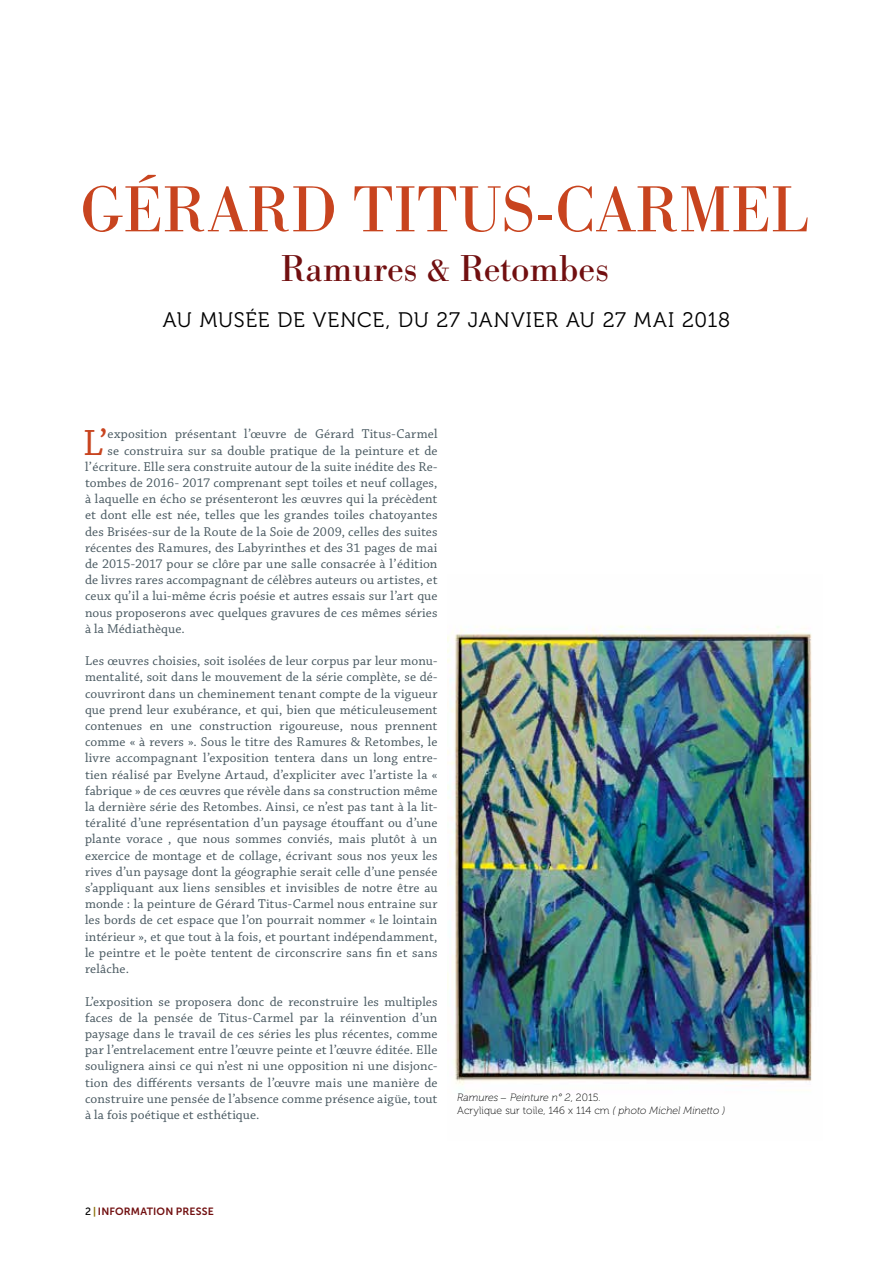
<style>
.page{position:relative;width:893px;height:1263px;background:#fff}
.page>*{position:absolute;margin:0;border:0;box-sizing:border-box;transform-origin:0 0}
.t1{font:67.5px "Bodoni URW";letter-spacing:.005em;color:#c8441f}
.t2{font:38.85px "Bodoni URW";color:#710f10}
.t3{font:38.4px "Chaparral Pro";color:#c8441f}
.t4{font:21px "Museo 300";letter-spacing:.035em;color:#000}
.t5{font:13.5px/16.2px "Chaparral Pro";letter-spacing:.01em;color:#495961;text-align:justify}
.t6{font:italic 10.5px/12.6px "Museo 100";letter-spacing:.01em;color:#000}
.t7{font:10.5px "Museo Sans 700";letter-spacing:.015em;color:#710f10}
.s1{font-style:normal}
.s2{font-family:"Museo Sans 500";color:#000}
</style>
<div class="page">
<img style="left:448px;top:626px;width:364px;height:459px">
<h1 class="t1" style="left:80px;top:169px;width:730px">GÉRARD TITUS-CARMEL</h1>
<h2 class="t2" style="left:281px;top:246px;width:329px">Ramures &amp; Retombes</h2>
<h3 class="t4" style="left:163px;top:309px;width:569px">AU MUSÉE DE VENCE, DU 27 JANVIER AU 27 MAI 2018</h3>
<h3 class="t3" style="left:83px;top:421px;width:26px">L’</h3>
<p class="t5" style="left:108px;top:427px;width:331px">exposition présentant l’œuvre de Gérard Titus-Carmel</p>
<p class="t5" style="left:108px;top:443px;width:331px">se construira sur sa double pratique de la peinture et de</p>
<p class="t5" style="left:85px;top:459px;width:354px">l’écriture. Elle sera construite autour de la suite inédite des Re-</p>
<p class="t5" style="left:85px;top:475px;width:354px">tombes de 2016- 2017 comprenant sept toiles et neuf collages,</p>
<p class="t5" style="left:85px;top:491px;width:354px">à laquelle en écho se présenteront les œuvres qui la précèdent</p>
<p class="t5" style="left:85px;top:508px;width:354px">et dont elle est née, telles que les grandes toiles chatoyantes</p>
<p class="t5" style="left:85px;top:524px;width:354px">des Brisées-sur de la Route de la Soie de 2009, celles des suites</p>
<p class="t5" style="left:85px;top:540px;width:354px">récentes des Ramures, des Labyrinthes et des 31 pages de mai</p>
<p class="t5" style="left:85px;top:556px;width:354px">de 2015-2017 pour se clôre par une salle consacrée à l’édition</p>
<p class="t5" style="left:85px;top:572px;width:354px">de livres rares accompagnant de célèbres auteurs ou artistes, et</p>
<p class="t5" style="left:85px;top:589px;width:354px">ceux qu’il a lui-même écris poésie et autres essais sur l’art que</p>
<p class="t5" style="left:85px;top:605px;width:354px">nous proposerons avec quelques gravures de ces mêmes séries</p>
<p class="t5" style="left:85px;top:621px;width:101px">à la Médiathèque.</p>
<p class="t5" style="left:85px;top:653px;width:354px">Les œuvres choisies, soit isolées de leur corpus par leur monu&shy;mentalité, soit dans le mouvement de la série complète, se dé&shy;couvriront dans un cheminement tenant compte de la vigueur que prend leur exubérance, et qui, bien que méticuleusement contenues en une construction rigoureuse, nous prennent comme « à revers ». Sous le titre des Ramures &amp; Retombes, le livre accompagnant l’exposition tentera dans un long entre&shy;tien réalisé par Evelyne Artaud, d’expliciter avec l’artiste la « fabrique » de ces œuvres que révèle dans sa construction même la dernière série des Retombes. Ainsi, ce n’est pas tant à la lit&shy;téralité d’une représentation d’un paysage étouffant ou d’une plante vorace , que nous sommes conviés, mais plutôt à un exercice de montage et de collage, écrivant sous nos yeux les rives d’un paysage dont la géographie serait celle d’une pensée s’appliquant aux liens sensibles et invisibles de notre être au monde : la peinture de Gérard Titus-Carmel nous entraine sur les bords de cet espace que l’on pourrait nommer « le lointain intérieur », et que tout à la fois, et pourtant indépendamment, le peintre et le poète tentent de circonscrire sans fin et sans relâche.</p>
<p class="t5" style="left:85px;top:994px;width:354px">L’exposition se proposera donc de reconstruire les multiples faces de la pensée de Titus-Carmel par la réinvention d’un paysage dans le travail de ces séries les plus récentes, comme par l’entrelacement entre l’œuvre peinte et l’œuvre éditée. Elle soulignera ainsi ce qui n’est ni une opposition ni une disjonc&shy;tion des différents versants de l’œuvre mais une manière de construire une pensée de l’absence comme présence aigüe, tout à la fois poétique et esthétique.</p>
<p class="t6" style="left:457px;top:1092px;width:269px">Ramures _ Peinture n° 2<span class="s1">, 2015.<br>Acrylique sur toile, 146 x 114 cm</span> ( photo Michel Minetto )</p>
<p class="t7" style="left:85px;top:1205px;width:130px"><span class="s2">2</span> INFORMATION PRESSE</p>
</div>
